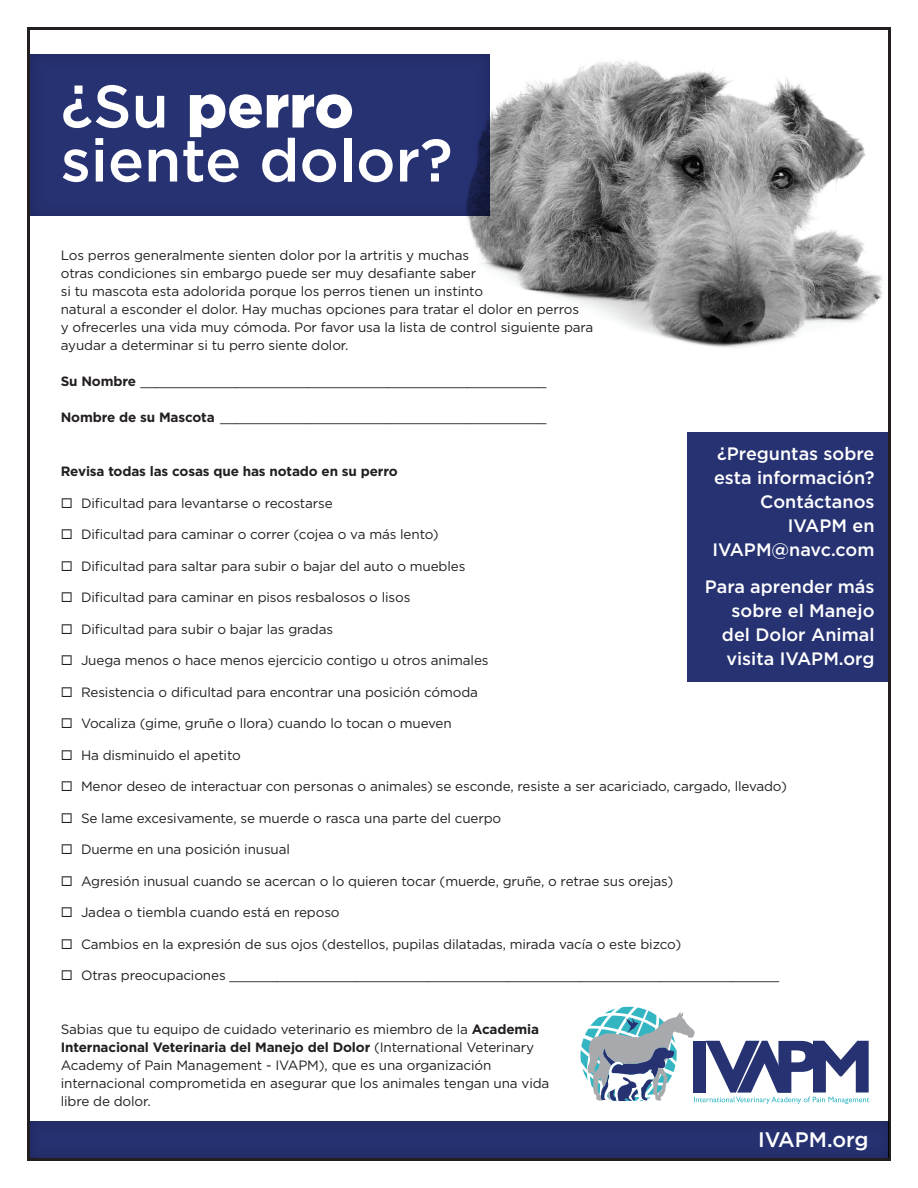
<style>
.page{position:relative;width:918px;height:1188px;background:#fff}
.page>*{position:absolute;margin:0;border:0;box-sizing:border-box;transform-origin:0 0}
.t1{font:500 60px/54px "Gotham";color:#fff}
.t2{font:500 21px "Gotham";color:#fff}
.t3{font:500 18px/24px "Gotham";color:#fff;text-align:right}
.t4{font:13.5px/18px "Gotham";letter-spacing:-.01em;color:#231f20}
.t5{font:700 13.5px "Gotham";letter-spacing:-.01em;color:#231f20}
.s1{font-weight:900}
.s2{font-weight:700}
</style>
<div class="page">
<svg style="left:27px;top:1115px;width:862px;height:46px;background:#41497b"></svg>
<svg style="left:580px;top:1007px;width:289px;height:97px"></svg>
<img style="left:466px;top:58px;width:417px;height:290px">
<svg style="left:27px;top:48px;width:463px;height:169px;background:#2f3976"></svg>
<div style="left:688px;top:432px;width:200px;height:249px;background:#273273"></div>
<h1 class="t1" style="left:61px;top:83px;width:393px">¿Su <span class="s1">perro </span>siente dolor?</h1>
<p class="t4" style="left:61px;top:247px;width:534px">Los perros generalmente sienten dolor por la artritis y muchas<br>otras condiciones sin embargo puede ser muy desafiante saber<br>si tu mascota esta adolorida porque los perros tienen un instinto<br>natural a esconder el dolor. Hay muchas opciones para tratar el dolor en perros<br>y ofrecerles una vida muy cómoda. Por favor usa la lista de control siguiente para ayudar a determinar si tu perro siente dolor.</p>
<p class="t4" style="left:61px;top:373px;width:488px"><span class="s2">Su Nombre</span> ___________________________________________________</p>
<p class="t4" style="left:61px;top:409px;width:488px"><span class="s2">Nombre de su Mascota</span> _________________________________________</p>
<h3 class="t3" style="left:712px;top:443px;width:164px">¿Preguntas sobre esta información?<br>Contáctanos<br>IVAPM en<br>IVAPM@navc.com</h3>
<h3 class="t3" style="left:705px;top:576px;width:171px">Para aprender más sobre el Manejo del Dolor Animal visita IVAPM.org</h3>
<p class="t5" style="left:61px;top:465px;width:338px">Revisa todas las cosas que has notado en su perro</p>
<p class="t4" style="left:61px;top:495px;width:274px">◻ Dificultad para levantarse o recostarse</p>
<p class="t4" style="left:61px;top:526px;width:380px">◻ Dificultad para caminar o correr (cojea o va más lento)</p>
<p class="t4" style="left:61px;top:558px;width:406px">◻ Dificultad para saltar para subir o bajar del auto o muebles</p>
<p class="t4" style="left:61px;top:589px;width:351px">◻ Dificultad para caminar en pisos resbalosos o lisos</p>
<p class="t4" style="left:61px;top:621px;width:274px">◻ Dificultad para subir o bajar las gradas</p>
<p class="t4" style="left:61px;top:652px;width:429px">◻ Juega menos o hace menos ejercicio contigo u otros animales</p>
<p class="t4" style="left:61px;top:684px;width:419px">◻ Resistencia o dificultad para encontrar una posición cómoda</p>
<p class="t4" style="left:61px;top:715px;width:393px">◻ Vocaliza (gime, gruñe o llora) cuando lo tocan o mueven</p>
<p class="t4" style="left:61px;top:747px;width:182px">◻ Ha disminuido el apetito</p>
<p class="t4" style="left:61px;top:778px;width:728px">◻ Menor deseo de interactuar con personas o animales) se esconde, resiste a ser acariciado, cargado, llevado)</p>
<p class="t4" style="left:61px;top:810px;width:442px">◻ Se lame excesivamente, se muerde o rasca una parte del cuerpo</p>
<p class="t4" style="left:61px;top:841px;width:231px">◻ Duerme en una posición inusual</p>
<p class="t4" style="left:61px;top:873px;width:614px">◻ Agresión inusual cuando se acercan o lo quieren tocar (muerde, gruñe, o retrae sus orejas)</p>
<p class="t4" style="left:61px;top:904px;width:280px">◻ Jadea o tiembla cuando está en reposo</p>
<p class="t4" style="left:61px;top:936px;width:622px">◻ Cambios en la expresión de sus ojos (destellos, pupilas dilatadas, mirada vacía o este bizco)</p>
<p class="t4" style="left:61px;top:967px;width:720px">◻ Otras preocupaciones _____________________________________________________________________</p>
<p class="t4" style="left:61px;top:1021px;width:490px">Sabias que tu equipo de cuidado veterinario es miembro de la <span class="s2">Academia Internacional Veterinaria del Manejo del Dolor</span> (International Veterinary Academy of Pain Management - IVAPM), que es una organización internacional comprometida en asegurar que los animales tengan una vida libre de dolor.</p>
<h2 class="t2" style="left:758px;top:1130px;width:112px">IVAPM.org</h2>
</div>
